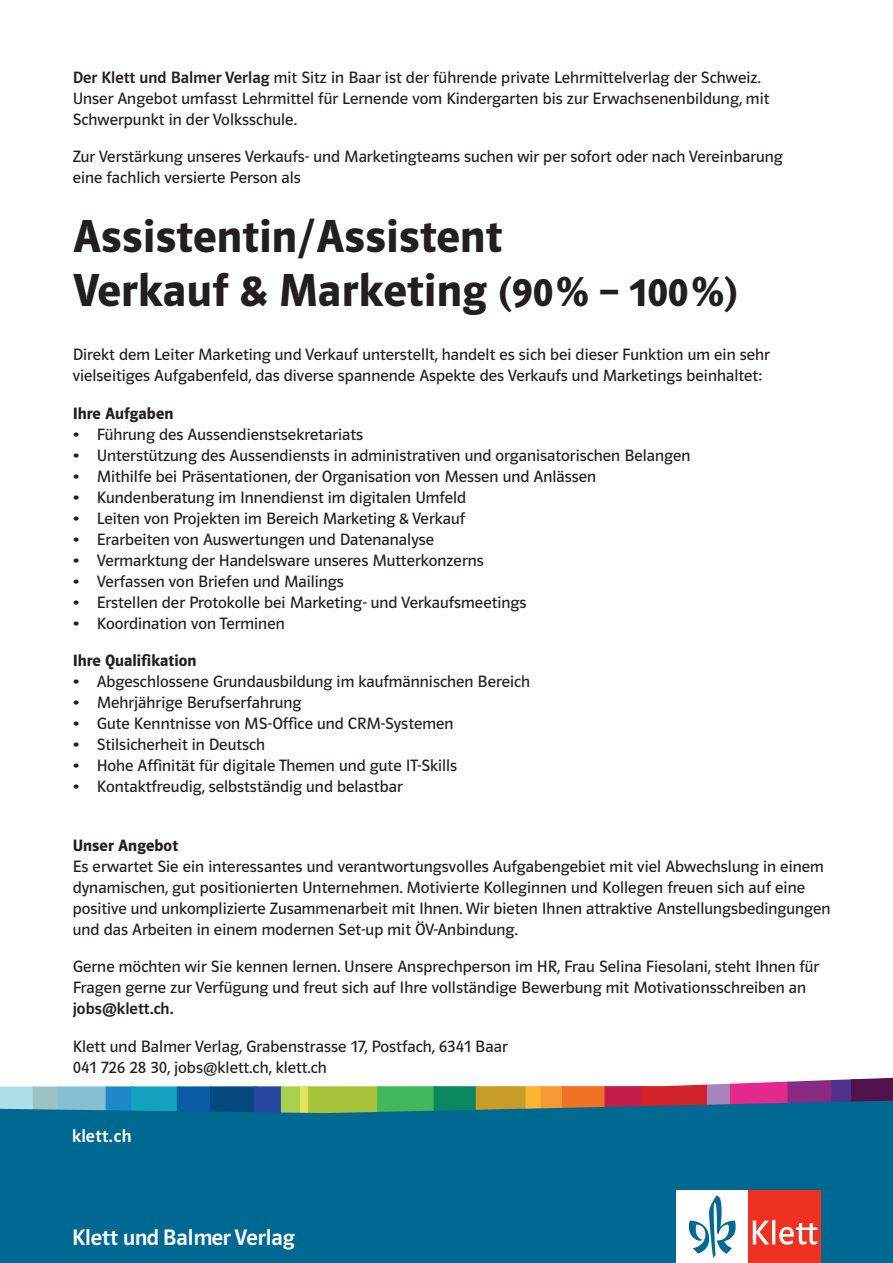
<style>
.page{position:relative;width:893px;height:1263px;background:#fff}
.page>*{position:absolute;margin:0;border:0;box-sizing:border-box;transform-origin:0 0}
.t1{font:600 46.5px/54px "Polo CEF";letter-spacing:.005em;color:#231f20}
.t2{font:500 22.5px "Polo CEF";color:#fff}
.t3{font:500 18px "Polo CEF";letter-spacing:.02em;color:#fff}
.t4{font:16.5px/21px "Polo CEF";color:#231f20}
.t5{font:600 16.5px "Polo CEF";color:#231f20}
.t6{font:500 16.5px "Polo CEF";letter-spacing:.005em;color:#231f20}
.s1{font-weight:500}
.s2{font-size:42px}
</style>
<div class="page">
<div style="left:0;top:1086px;width:35px;height:86px;background:#addfe6"></div>
<div style="left:33px;top:1086px;width:26px;height:86px;background:#9cc1c2"></div>
<div style="left:58px;top:1086px;width:49px;height:86px;background:#86bfd2"></div>
<div style="left:106px;top:1086px;width:29px;height:86px;background:#1c89ca"></div>
<div style="left:131px;top:1086px;width:47px;height:86px;background:#14a3be"></div>
<div style="left:177px;top:1086px;width:35px;height:86px;background:#0a5da5"></div>
<div style="left:210px;top:1086px;width:47px;height:86px;background:#054a7e"></div>
<div style="left:254px;top:1086px;width:28px;height:86px;background:#26499f"></div>
<div style="left:281px;top:1086px;width:25px;height:86px;background:#a8d04f"></div>
<div style="left:304px;top:1086px;width:75px;height:86px;background:#a6c339"></div>
<div style="left:377px;top:1086px;width:59px;height:86px;background:#40b75b"></div>
<div style="left:434px;top:1086px;width:44px;height:86px;background:#0a875e"></div>
<div style="left:476px;top:1086px;width:50px;height:86px;background:#c89d27"></div>
<div style="left:300px;top:1086px;width:8px;height:86px;background:#e2e55b"></div>
<div style="left:537px;top:1086px;width:27px;height:86px;background:#f59b36"></div>
<div style="left:562px;top:1086px;width:44px;height:86px;background:#f17223"></div>
<div style="left:604px;top:1086px;width:41px;height:86px;background:#c51c49"></div>
<svg style="left:641px;top:1078px;width:252px;height:22px"></svg>
<div style="left:526px;top:1086px;width:15px;height:86px;background:#fcb530"></div>
<div style="left:0;top:1100px;width:893px;height:163px;background:#006991"></div>
<div style="left:676px;top:1190px;width:72px;height:73px;background:#fff"></div>
<div style="left:748px;top:1190px;width:73px;height:73px;background:#ef3122"></div>
<svg style="left:753px;top:1220px;width:64px;height:25px"></svg>
<svg style="left:689px;top:1195px;width:47px;height:63px"></svg>
<p class="t4" style="left:73px;top:67px;width:698px"><span class="s1">Der Klett und Balmer Verlag</span> mit Sitz in Baar ist der führende private Lehrmittelverlag der Schweiz.<br>Unser Angebot umfasst Lehrmittel für Lernende vom Kindergarten bis zur Erwachsenenbildung, mit<br>Schwerpunkt in der Volksschule.</p>
<p class="t4" style="left:73px;top:146px;width:712px">Zur Verstärkung unseres Verkaufs- und Marketingteams suchen wir per sofort oder nach Vereinbarung eine fachlich versierte Person als</p>
<h1 class="t1" style="left:73px;top:209px;width:666px">Assistentin/Assistent<br>Verkauf &amp; Marketing <span class="s2">(90 % – 100 %)</span></h1>
<p class="t4" style="left:73px;top:344px;width:699px">Direkt dem Leiter Marketing und Verkauf unterstellt, handelt es sich bei dieser Funktion um ein sehr vielseitiges Aufgabenfeld, das diverse spannende Aspekte des Verkaufs und Marketings beinhaltet:</p>
<p class="t5" style="left:73px;top:403px;width:102px">Ihre Aufgaben</p>
<p class="t4" style="left:73px;top:424px;width:292px">• Führung des Aussendienstsekretariats</p>
<p class="t4" style="left:73px;top:445px;width:619px">• Unterstützung des Aussendiensts in administrativen und organisatorischen Belangen</p>
<p class="t4" style="left:73px;top:466px;width:525px">• Mithilfe bei Präsentationen, der Organisation von Messen und Anlässen</p>
<p class="t4" style="left:73px;top:487px;width:395px">• Kundenberatung im Innendienst im digitalen Umfeld</p>
<p class="t4" style="left:73px;top:508px;width:394px">• Leiten von Projekten im Bereich Marketing &amp; Verkauf</p>
<p class="t4" style="left:73px;top:529px;width:363px">• Erarbeiten von Auswertungen und Datenanalyse</p>
<p class="t4" style="left:73px;top:550px;width:413px">• Vermarktung der Handelsware unseres Mutterkonzerns</p>
<p class="t4" style="left:73px;top:571px;width:273px">• Verfassen von Briefen und Mailings</p>
<p class="t4" style="left:73px;top:592px;width:455px">• Erstellen der Protokolle bei Marketing- und Verkaufsmeetings</p>
<p class="t4" style="left:73px;top:613px;width:214px">• Koordination von Terminen</p>
<p class="t5" style="left:73px;top:650px;width:125px">Ihre Qualifikation</p>
<p class="t4" style="left:73px;top:672px;width:459px">• Abgeschlossene Grundausbildung im kaufmännischen Bereich</p>
<p class="t4" style="left:73px;top:693px;width:230px">• Mehrjährige Berufserfahrung</p>
<p class="t4" style="left:73px;top:714px;width:382px">• Gute Kenntnisse von MS-Office und CRM-Systemen</p>
<p class="t4" style="left:73px;top:735px;width:194px">• Stilsicherheit in Deutsch</p>
<p class="t4" style="left:73px;top:756px;width:386px">• Hohe Affinität für digitale Themen und gute IT-Skills</p>
<p class="t4" style="left:73px;top:777px;width:331px">• Kontaktfreudig, selbstständig und belastbar</p>
<p class="t5" style="left:73px;top:835px;width:107px">Unser Angebot</p>
<p class="t4" style="left:73px;top:856px;width:759px">Es erwartet Sie ein interessantes und verantwortungsvolles Aufgabengebiet mit viel Abwechslung in einem dynamischen, gut positionierten Unternehmen. Motivierte Kolleginnen und Kollegen freuen sich auf eine positive und unkomplizierte Zusammenarbeit mit Ihnen. Wir bieten Ihnen attraktive Anstellungsbedingungen und das Arbeiten in einem modernen Set-up mit ÖV-Anbindung.</p>
<p class="t4" style="left:73px;top:957px;width:748px">Gerne möchten wir Sie kennen lernen. Unsere Ansprechperson im HR, Frau Selina Fiesolani, steht Ihnen für<br>Fragen gerne zur Verfügung und freut sich auf Ihre vollständige Bewerbung mit Motivationsschreiben an</p>
<p class="t6" style="left:73px;top:999px;width:102px">jobs@klett.ch.</p>
<p class="t4" style="left:73px;top:1036px;width:437px">Klett und Balmer Verlag, Grabenstrasse 17, Postfach, 6341 Baar<br>041 726 28 30, jobs@klett.ch, klett.ch</p>
<p class="t3" style="left:72px;top:1125px;width:61px">klett.ch</p>
<h2 class="t2" style="left:72px;top:1224px;width:224px">Klett und Balmer Verlag</h2>
</div>
